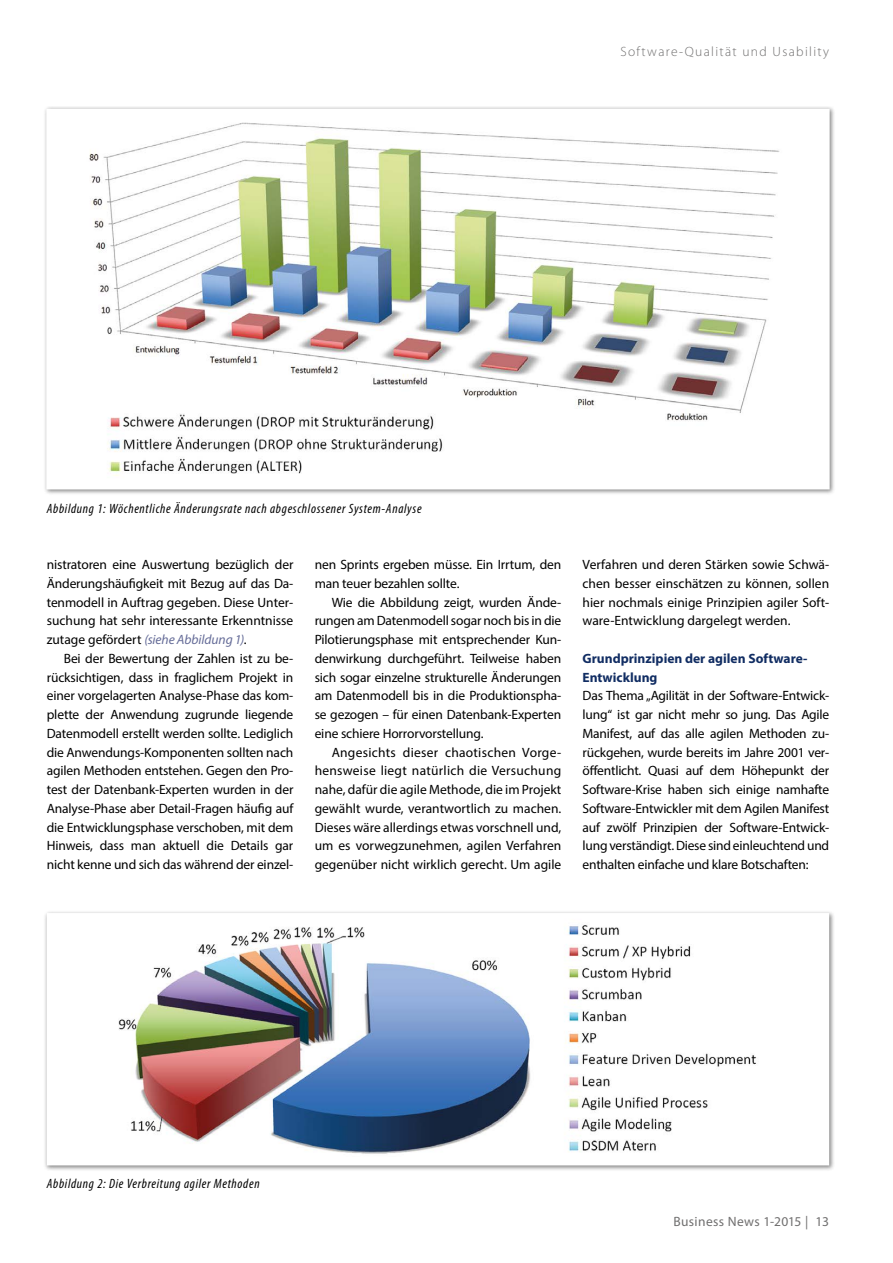
<style>
.page{position:relative;width:893px;height:1263px;background:#fff}
.page>*{position:absolute;margin:0;border:0;box-sizing:border-box;transform-origin:0 0}
.t1{font:13.5px/18.8px "Myriad Pro";letter-spacing:-.01em;color:#000;text-align:justify}
.t2{font:italic condensed 13.5px "Myriad Pro";letter-spacing:.05em;color:#000}
.t3{font:700 13.5px/18.8px "Myriad Pro";color:#112d63}
.t4{font:300 13.5px "Myriad Pro";letter-spacing:.1em;color:#706f6f}
.t5{font:13.5px "Myriad Pro";letter-spacing:.025em;color:#706f6f}
.s1{font-style:italic;color:#656c98}
</style>
<div class="page">
<svg style="left:45px;top:107px;width:788px;height:385px"></svg>
<svg style="left:45px;top:912px;width:787px;height:256px"></svg>
<p class="t4" style="left:620px;top:44px;width:210px">Software-Qualität und Usability</p>
<p class="t2" style="left:47px;top:500px;width:376px">Abbildung 1: Wöchentliche Änderungsrate nach abgeschlossener System-Analyse</p>
<p class="t1" style="left:47px;top:555px;width:248px">nistratoren eine Auswertung bezüglich der Änderungshäufigkeit mit Bezug auf das Da&shy;tenmodell in Auftrag gegeben. Diese Unter&shy;suchung hat sehr interessante Erkenntnisse zutage gefördert <span class="s1">(siehe Abbildung 1)</span>.</p>
<p class="t1" style="left:47px;top:649px;width:248px;text-indent:17px">Bei der Bewertung der Zahlen ist zu be&shy;rücksichtigen, dass in fraglichem Projekt in einer vorgelagerten Analyse-Phase das kom&shy;plette der Anwendung zugrunde liegende Datenmodell erstellt werden sollte. Lediglich die Anwendungs-Komponenten sollten nach agilen Methoden entstehen. Gegen den Pro&shy;test der Datenbank-Experten wurden in der Analyse-Phase aber Detail-Fragen häufig auf die Entwicklungsphase verschoben, mit dem Hinweis, dass man aktuell die Details gar nicht kenne und sich das während der einzel-</p>
<p class="t1" style="left:315px;top:555px;width:248px">nen Sprints ergeben müsse. Ein Irrtum, den man teuer bezahlen sollte.</p>
<p class="t1" style="left:315px;top:592px;width:248px;text-indent:17px">Wie die Abbildung zeigt, wurden Ände&shy;rungen am Datenmodell sogar noch bis in die Pilotierungsphase mit entsprechender Kun&shy;denwirkung durchgeführt. Teilweise haben sich sogar einzelne strukturelle Änderungen am Datenmodell bis in die Produktionspha&shy;se gezogen – für einen Datenbank-Experten eine schiere Horrorvorstellung.</p>
<p class="t1" style="left:315px;top:742px;width:248px;text-indent:17px">Angesichts dieser chaotischen Vorge&shy;hensweise liegt natürlich die Versuchung nahe, dafür die agile Methode, die im Projekt gewählt wurde, verantwortlich zu machen.<br>Dieses wäre allerdings etwas vorschnell und, um es vorwegzunehmen, agilen Verfahren gegenüber nicht wirklich gerecht. Um agile</p>
<p class="t1" style="left:583px;top:555px;width:248px">Verfahren und deren Stärken sowie Schwä&shy;chen besser einschätzen zu können, sollen hier nochmals einige Prinzipien agiler Soft&shy;ware-Entwicklung dargelegt werden.</p>
<p class="t3" style="left:583px;top:649px;width:226px">Grundprinzipien der agilen Software-<br>Entwicklung</p>
<p class="t1" style="left:583px;top:686px;width:248px">Das Thema „Agilität in der Software-Entwick&shy;lung“ ist gar nicht mehr so jung. Das Agile Manifest, auf das alle agilen Methoden zu&shy;rückgehen, wurde bereits im Jahre 2001 ver&shy;öffentlicht. Quasi auf dem Höhepunkt der Software-Krise haben sich einige namhafte Software-Entwickler mit dem Agilen Manifest auf zwölf Prinzipien der Software-Entwick&shy;lung verständigt. Diese sind einleuchtend und enthalten einfache und klare Botschaften:</p>
<p class="t2" style="left:47px;top:1175px;width:214px">Abbildung 2: Die Verbreitung agiler Methoden</p>
<p class="t5" style="left:673px;top:1213px;width:157px">Business News 1-2015 | 13</p>
</div>
